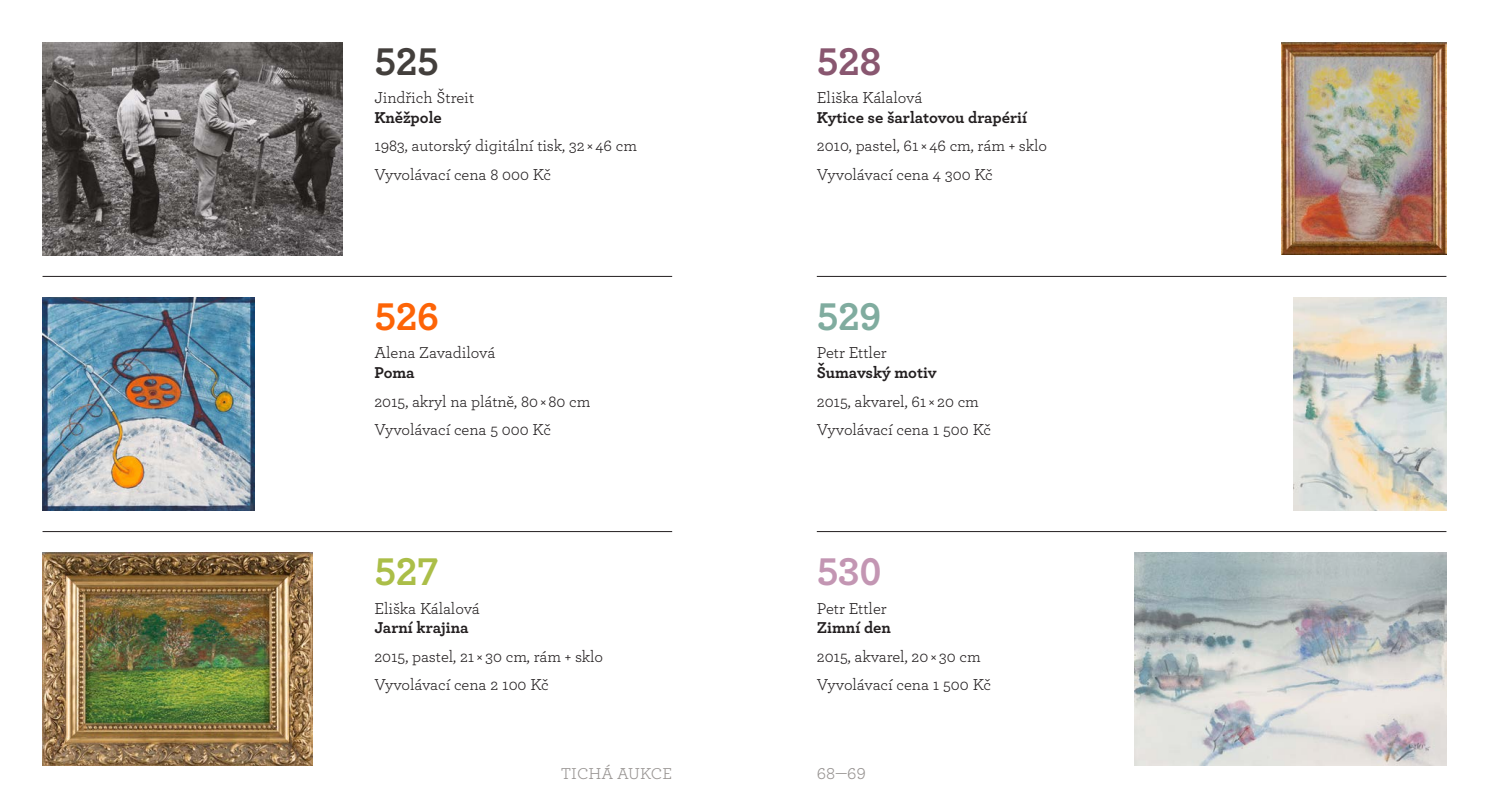
<style>
.page{position:relative;width:1489px;height:808px;background:#fff}
.page>*{position:absolute;margin:0;border:0;box-sizing:border-box;transform-origin:0 0}
.t1{font:700 40.5px "Archer";color:#abbe48}
.t2{font:700 40.5px "Archer";color:#fd6407}
.t3{font:700 40.5px "Archer";color:#433f3c}
.t4{font:700 40.5px "Archer";color:#c396b3}
.t5{font:700 40.5px "Archer";color:#80ac9f}
.t6{font:700 40.5px "Archer";color:#895770}
.t7{font:16.5px/28.3px "Archer";letter-spacing:-.01em;color:#231f20}
.t8{font:700 16.5px "Archer";letter-spacing:-.005em;color:#231f20}
.t9{font:16.5px "Archer";color:#979391}
</style>
<div class="page">
<img style="left:43px;top:43px;width:299px;height:212px">
<img style="left:43px;top:298px;width:212px;height:213px">
<img style="left:43px;top:553px;width:269px;height:212px">
<img style="left:1281px;top:43px;width:165px;height:212px">
<img style="left:1293px;top:298px;width:153px;height:212px">
<img style="left:1134px;top:553px;width:312px;height:212px">
<hr style="left:816px;top:276px;width:630px;height:1px;background:#231f20">
<hr style="left:816px;top:531px;width:630px;height:1px;background:#231f20">
<hr style="left:43px;top:276px;width:629px;height:1px;background:#231f20">
<hr style="left:43px;top:531px;width:629px;height:1px;background:#231f20">
<h1 class="t3" style="left:374px;top:29px;width:66px">525</h1>
<p class="t7" style="left:374px;top:83px;width:101px">Jindřich Štreit</p>
<p class="t8" style="left:374px;top:105px;width:69px">Kněžpole</p>
<p class="t7" style="left:374px;top:131px;width:264px">1983, autorský digitální tisk, 32 × 46 cm<br>Vyvolávací cena 8 000 Kč</p>
<h1 class="t2" style="left:374px;top:285px;width:66px">526</h1>
<p class="t7" style="left:374px;top:338px;width:122px">Alena Zavadilová</p>
<p class="t8" style="left:374px;top:360px;width:42px">Poma</p>
<p class="t7" style="left:374px;top:386px;width:218px">2015, akryl na plátně, 80 × 80 cm<br>Vyvolávací cena 5 000 Kč</p>
<h1 class="t1" style="left:374px;top:540px;width:66px">527</h1>
<p class="t7" style="left:374px;top:593px;width:107px">Eliška Kálalová</p>
<p class="t8" style="left:374px;top:615px;width:96px">Jarní krajina</p>
<p class="t7" style="left:374px;top:641px;width:230px">2015, pastel, 21 × 30 cm, rám + sklo<br>Vyvolávací cena 2 100 Kč</p>
<h1 class="t6" style="left:816px;top:29px;width:66px">528</h1>
<p class="t7" style="left:816px;top:83px;width:107px">Eliška Kálalová</p>
<p class="t8" style="left:816px;top:105px;width:212px">Kytice se šarlatovou drapérií</p>
<p class="t7" style="left:816px;top:131px;width:232px">2010, pastel, 61 × 46 cm, rám + sklo<br>Vyvolávací cena 4 300 Kč</p>
<h1 class="t5" style="left:816px;top:285px;width:66px">529</h1>
<p class="t7" style="left:816px;top:338px;width:71px">Petr Ettler</p>
<p class="t8" style="left:816px;top:360px;width:121px">Šumavský motiv</p>
<p class="t7" style="left:816px;top:386px;width:176px">2015, akvarel, 61 × 20 cm<br>Vyvolávací cena 1 500 Kč</p>
<h1 class="t4" style="left:816px;top:540px;width:66px">530</h1>
<p class="t7" style="left:816px;top:593px;width:71px">Petr Ettler</p>
<p class="t8" style="left:816px;top:615px;width:76px">Zimní den</p>
<p class="t7" style="left:816px;top:641px;width:176px">2015, akvarel, 20 × 30 cm<br>Vyvolávací cena 1 500 Kč</p>
<p class="t9" style="left:560px;top:762px;width:113px">TICHÁ AUKCE</p>
<p class="t9" style="left:816px;top:762px;width:51px">68—69</p>
</div>
